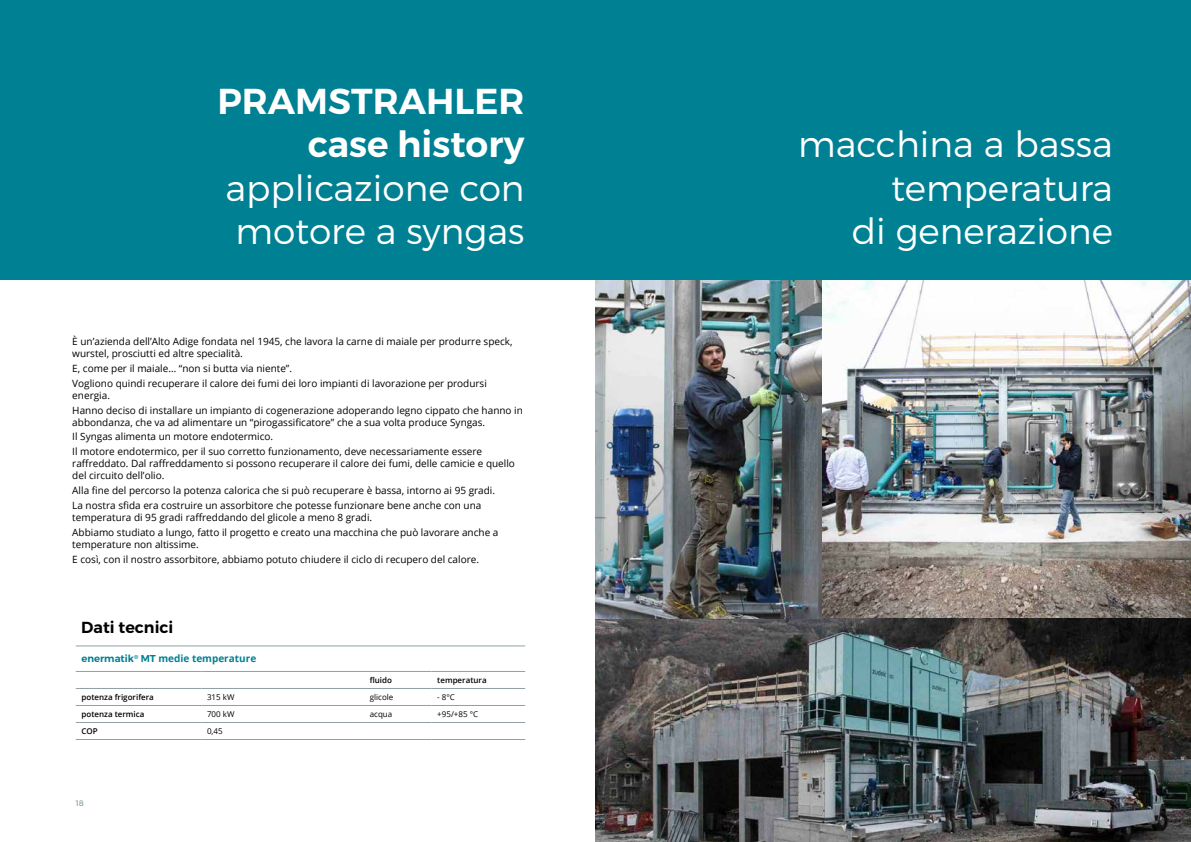
<style>
.page{position:relative;width:1191px;height:842px;background:#fff}
.page>*{position:absolute;margin:0;border:0;box-sizing:border-box;transform-origin:0 0}
.t1{font:300 36px/43.2px "Montserrat";color:#fff}
.t2{font:600 36px/43.2px "Montserrat";color:#fff;text-align:right}
.t3{font:600 16px "Montserrat";color:#000}
.t4{font:10px/14.8px "Open Sans";color:#000}
.t5{font:700 10px "Open Sans";color:#008093}
.t6{font:600 8px "Open Sans";color:#000}
.t7{font:8px "Open Sans";color:#000}
.t8{font:8px "Montserrat";color:#8fa0a3}
.s1{font-family:"Montserrat";font-weight:600}
</style>
<div class="page">
<img style="left:595px;top:280px;width:596px;height:562px">
<div style="left:0;top:0;width:1191px;height:280px;background:#008093"></div>
<hr style="left:76px;top:646px;width:125px;height:1px;background:#8fa0a3">
<hr style="left:201px;top:646px;width:163px;height:1px;background:#8fa0a3">
<hr style="left:364px;top:646px;width:67px;height:1px;background:#8fa0a3">
<hr style="left:431px;top:646px;width:94px;height:1px;background:#8fa0a3">
<hr style="left:76px;top:671px;width:125px;height:1px;background:#8fa0a3">
<hr style="left:201px;top:671px;width:163px;height:1px;background:#8fa0a3">
<hr style="left:364px;top:671px;width:67px;height:1px;background:#8fa0a3">
<hr style="left:431px;top:671px;width:94px;height:1px;background:#8fa0a3">
<hr style="left:76px;top:688px;width:125px;height:1px;background:#8fa0a3">
<hr style="left:201px;top:688px;width:163px;height:1px;background:#8fa0a3">
<hr style="left:364px;top:688px;width:67px;height:1px;background:#8fa0a3">
<hr style="left:431px;top:688px;width:94px;height:1px;background:#8fa0a3">
<hr style="left:76px;top:705px;width:125px;height:1px;background:#8fa0a3">
<hr style="left:201px;top:705px;width:163px;height:1px;background:#8fa0a3">
<hr style="left:364px;top:705px;width:67px;height:1px;background:#8fa0a3">
<hr style="left:431px;top:705px;width:94px;height:1px;background:#8fa0a3">
<hr style="left:76px;top:722px;width:125px;height:1px;background:#8fa0a3">
<hr style="left:201px;top:722px;width:163px;height:1px;background:#8fa0a3">
<hr style="left:364px;top:722px;width:67px;height:1px;background:#8fa0a3">
<hr style="left:431px;top:722px;width:94px;height:1px;background:#8fa0a3">
<hr style="left:76px;top:739px;width:125px;height:1px;background:#8fa0a3">
<hr style="left:201px;top:739px;width:163px;height:1px;background:#8fa0a3">
<hr style="left:364px;top:739px;width:67px;height:1px;background:#8fa0a3">
<hr style="left:431px;top:739px;width:94px;height:1px;background:#8fa0a3">
<h1 class="t2" style="left:217px;top:80px;width:309px">PRAMSTRAHLER case history</h1>
<h1 class="t1" style="left:225px;top:166px;width:301px">applicazione con motore a syngas</h1>
<p class="t4" style="left:72px;top:335px;width:442px;line-height:12px">È un’azienda dell’Alto Adige fondata nel 1945, che lavora la carne di maiale per produrre speck, wurstel, prosciutti ed altre specialità.</p>
<p class="t4" style="left:72px;top:361px;width:416px">E, come per il maiale… “non si butta via niente”.<br>Vogliono quindi recuperare il calore dei fumi dei loro impianti di lavorazione per prodursi</p>
<p class="t4" style="left:72px;top:387px;width:452px">energia.<br>Hanno deciso di installare un impianto di cogenerazione adoperando legno cippato che hanno in</p>
<p class="t4" style="left:72px;top:414px;width:414px">abbondanza, che va ad alimentare un “pirogassificatore” che a sua volta produce Syngas.<br>Il Syngas alimenta un motore endotermico.<br>Il motore endotermico, per il suo corretto funzionamento, deve necessariamente essere</p>
<p class="t4" style="left:72px;top:457px;width:444px;line-height:12px">raffreddato. Dal raffreddamento si possono recuperare il calore dei fumi, delle camicie e quello del circuito dell’olio.</p>
<p class="t4" style="left:72px;top:483px;width:424px">Alla fine del percorso la potenza calorica che si può recuperare è bassa, intorno ai 95 gradi.<br>La nostra sfida era costruire un assorbitore che potesse funzionare bene anche con una</p>
<p class="t4" style="left:72px;top:509px;width:427px">temperatura di 95 gradi raffreddando del glicole a meno 8 gradi.<br>Abbiamo studiato a lungo, fatto il progetto e creato una macchina che può lavorare anche a</p>
<p class="t4" style="left:72px;top:536px;width:408px">temperature non altissime.<br>E così, con il nostro assorbitore, abbiamo potuto chiudere il ciclo di recupero del calore.</p>
<h2 class="t3" style="left:81px;top:618px;width:94px">Dati tecnici</h2>
<p class="t5" style="left:81px;top:652px;width:176px"><span class="s1">enermatik</span><sup>®</sup> <span class="s1">MT</span> medie temperature</p>
<p class="t6" style="left:370px;top:675px;width:24px">fluido</p>
<p class="t6" style="left:437px;top:675px;width:51px">temperatura</p>
<p class="t6" style="left:81px;top:692px;width:74px">potenza frigorifera</p>
<p class="t7" style="left:207px;top:692px;width:29px">315 kW</p>
<p class="t7" style="left:370px;top:692px;width:25px">glicole</p>
<p class="t7" style="left:437px;top:692px;width:19px">- 8°C</p>
<p class="t6" style="left:81px;top:709px;width:64px">potenza termica</p>
<p class="t7" style="left:207px;top:709px;width:29px">700 kW</p>
<p class="t7" style="left:370px;top:709px;width:24px">acqua</p>
<p class="t7" style="left:437px;top:709px;width:42px">+95/+85 °C</p>
<p class="t6" style="left:81px;top:726px;width:18px">COP</p>
<p class="t7" style="left:207px;top:726px;width:17px">0,45</p>
<p class="t8" style="left:76px;top:798px;width:10px">18</p>
<h1 class="t1" style="left:798px;top:122px;width:316px;text-align:right">macchina a bassa temperatura<br>di generazione</h1>
</div>
